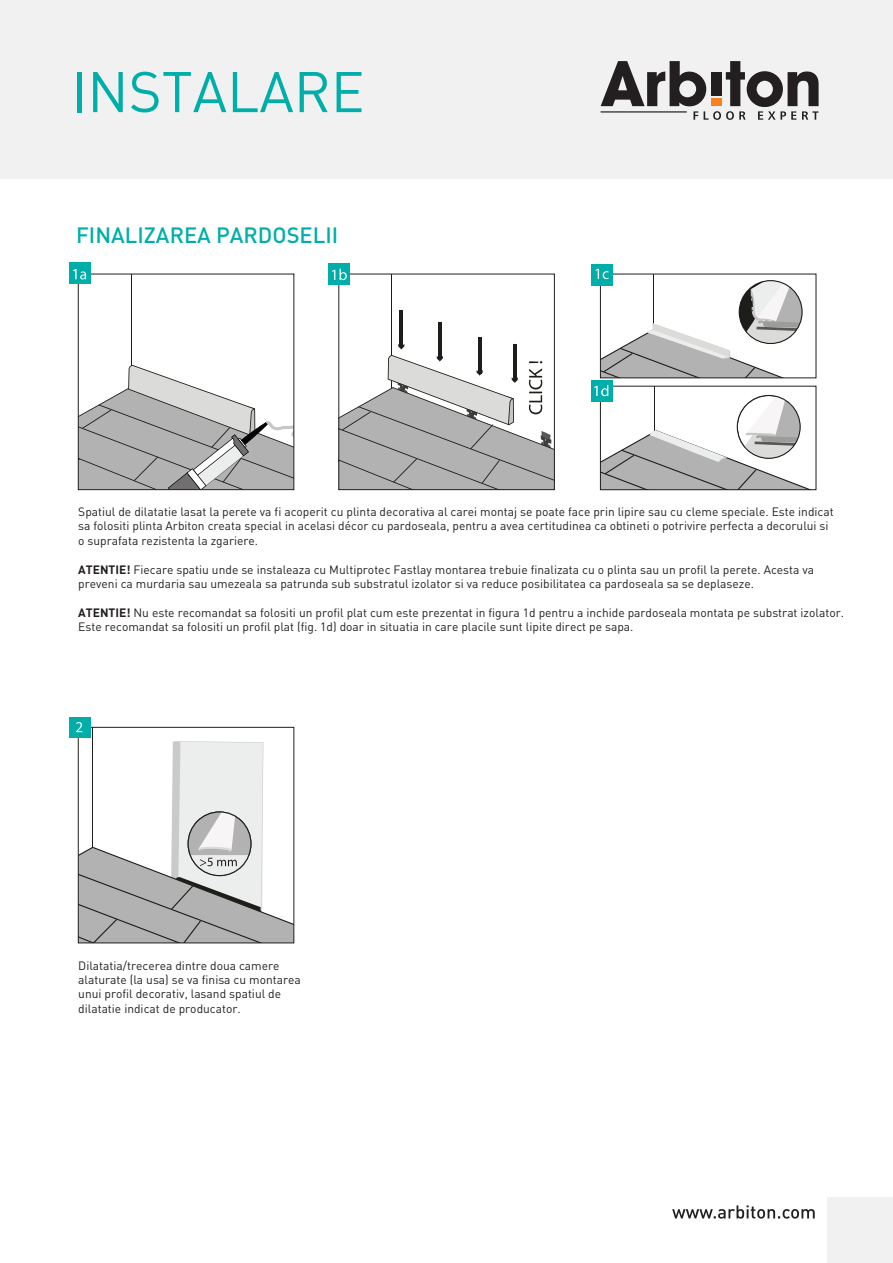
<style>
.page{position:relative;width:893px;height:1263px;background:#fff}
.page>*{position:absolute;margin:0;border:0;box-sizing:border-box;transform-origin:0 0}
.t1{font:56.4px "DIN Pro";color:#00aea9}
.t2{font:500 21.9px "DIN Pro";color:#00aea9}
.t3{font:12px/14.4px "DIN Pro";color:#231f20}
.s1{font-weight:700}
</style>
<div class="page">
<div style="left:0;top:0;width:893px;height:179px;background:#f1f1f2"></div>
<svg style="left:601px;top:61px;width:218px;height:59px"></svg>
<div style="left:711px;top:98px;width:10px;height:8px;background:#f58220"></div>
<svg style="left:672px;top:1205px;width:143px;height:13px"></svg>
<div style="left:828px;top:1198px;width:65px;height:65px;background:#f1f1f2"></div>
<hr style="left:132px;top:274px;width:1px;height:115px;background:#1d1d1a">
<svg style="left:80px;top:365px;width:212px;height:123px"></svg>
<div style="left:78px;top:274px;width:216px;height:216px;border:1px solid #231f20"></div>
<hr style="left:391px;top:274px;width:1px;height:117px;background:#1d1d1a">
<hr style="left:400px;top:310px;width:3px;height:37px;background:#1d1d1a">
<svg style="left:398px;top:344px;width:6px;height:5px"></svg>
<hr style="left:478px;top:337px;width:3px;height:36px;background:#1d1d1a">
<hr style="left:438px;top:322px;width:4px;height:37px;background:#1d1d1a">
<hr style="left:513px;top:344px;width:3px;height:37px;background:#1d1d1a">
<svg style="left:340px;top:355px;width:213px;height:133px"></svg>
<div style="left:338px;top:274px;width:217px;height:216px;border:1px solid #231f20"></div>
<div style="left:328px;top:263px;width:21px;height:22px;background:#00aea9"></div>
<svg style="left:332px;top:269px;width:15px;height:11px"></svg>
<div style="left:69px;top:263px;width:21px;height:21px;background:#00aea9"></div>
<svg style="left:73px;top:269px;width:13px;height:10px"></svg>
<div style="left:591px;top:264px;width:21px;height:21px;background:#00aea9"></div>
<svg style="left:596px;top:269px;width:220px;height:109px"></svg>
<hr style="left:93px;top:727px;width:1px;height:121px;background:#1d1d1a">
<svg style="left:80px;top:741px;width:212px;height:200px"></svg>
<div style="left:78px;top:727px;width:216px;height:216px;border:1px solid #231f20"></div>
<div style="left:69px;top:717px;width:21px;height:21px;background:#00aea9"></div>
<svg style="left:76px;top:722px;width:6px;height:10px"></svg>
<div style="left:591px;top:380px;width:21px;height:22px;background:#00aea9"></div>
<svg style="left:594px;top:385px;width:222px;height:105px"></svg>
<h1 class="t1" style="left:71px;top:47px;width:295px">INSTALARE</h1>
<h2 class="t2" style="left:76px;top:220px;width:264px">FINALIZAREA PARDOSELII</h2>
<p class="t3" style="left:78px;top:503px;width:757px">Spatiul de dilatatie lasat la perete va fi acoperit cu plinta decorativa al carei montaj se poate face prin lipire sau cu cleme speciale. Este indicat sa folositi plinta Arbiton creata special in acelasi décor cu pardoseala, pentru a avea certitudinea ca obtineti o potrivire perfecta a decorului si o suprafata rezistenta la zgariere.</p>
<p class="t3" style="left:78px;top:561px;width:737px"><span class="s1">ATENTIE!</span> Fiecare spatiu unde se instaleaza cu Multiprotec Fastlay montarea trebuie finalizata cu o plinta sau un profil la perete. Acesta va preveni ca murdaria sau umezeala sa patrunda sub substratul izolator si va reduce posibilitatea ca pardoseala sa se deplaseze.</p>
<p class="t3" style="left:78px;top:604px;width:767px"><span class="s1">ATENTIE!</span> Nu este recomandat sa folositi un profil plat cum este prezentat in figura 1d pentru a inchide pardoseala montata pe substrat izolator.<br>Este recomandat sa folositi un profil plat (fig. 1d) doar in situatia in care placile sunt lipite direct pe sapa.</p>
<p class="t3" style="left:78px;top:957px;width:224px">Dilatatia/trecerea dintre doua camere alaturate (la usa) se va finisa cu montarea unui profil decorativ, lasand spatiul de dilatatie indicat de producator.</p>
</div>
